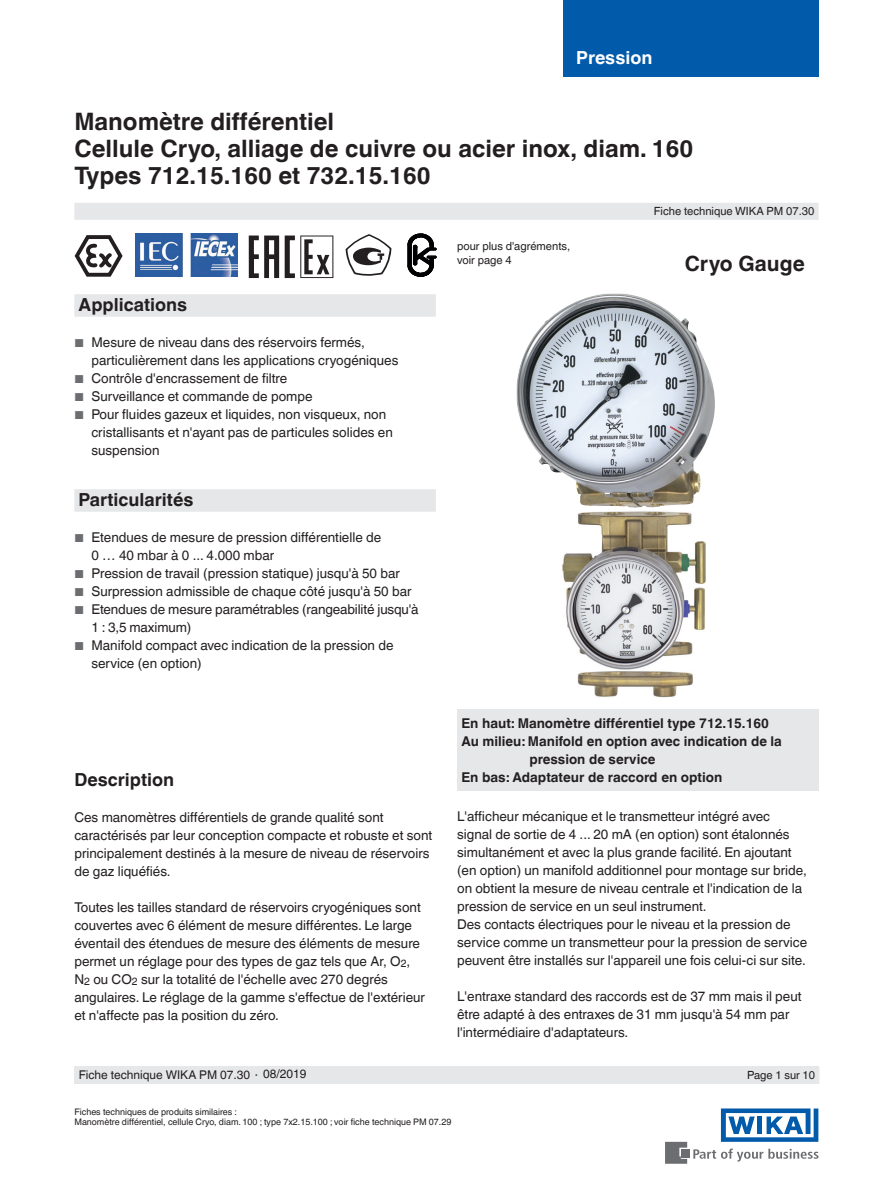
<style>
.page{position:relative;width:893px;height:1188px;background:#fff}
.page>*{position:absolute;margin:0;border:0;box-sizing:border-box;transform-origin:0 0}
.Headline{font:700 24px "Helvetica World";color:#231f20}
.t1{font:700 21px "Helvetica World";color:#231f20}
.Subheadline1_grey_fi{font:700 18px "Helvetica World";color:#231f20}
.Subheadline1{font:700 18px "Helvetica World";color:#231f20}
.t2{font:700 18px "Helvetica World";color:#fff}
.Running_text{font:13.5px/18px "Helvetica World";color:#231f20}
.Subheadline2{font:700 13.5px/18px "Helvetica World";color:#231f20}
.Small_text{font:12px "Helvetica World";color:#231f20}
.Small_text-2{font:11.25px/13.5px "Helvetica World";color:#231f20}
._08_Footnotes_N{font:9px "Helvetica World";color:#231f20}
.s1{font-size:11.55px;color:#6c6d70}
.s2{font-size:11.25px}
</style>
<div class="page">
<svg style="left:693px;top:1149px;width:126px;height:13px"></svg>
<div style="left:682px;top:1150px;width:8px;height:8px;background:#6c6d70"></div>
<svg style="left:665px;top:1142px;width:22px;height:22px"></svg>
<svg style="left:721px;top:1108px;width:97px;height:34px"></svg>
<div style="left:563px;top:0;width:256px;height:76px;background:#015aaa"></div>
<div style="left:74px;top:203px;width:745px;height:17px;background:#e6e7e9"></div>
<div style="left:74px;top:1066px;width:745px;height:18px;background:#e6e7e9"></div>
<img style="left:577px;top:671px;width:116px;height:27px">
<img style="left:517px;top:294px;width:198px;height:214px">
<img style="left:562px;top:511px;width:143px;height:159px">
<div style="left:74px;top:294px;width:362px;height:23px;background:#e6e7e9"></div>
<div style="left:74px;top:489px;width:362px;height:23px;background:#e6e7e9"></div>
<svg style="left:74px;top:235px;width:49px;height:42px"></svg>
<svg style="left:346px;top:234px;width:45px;height:42px"></svg>
<svg style="left:249px;top:236px;width:30px;height:42px"></svg>
<svg style="left:285px;top:236px;width:48px;height:42px"></svg>
<img style="left:135px;top:234px;width:103px;height:42px">
<div style="left:457px;top:709px;width:362px;height:82px;background:#e6e7e9"></div>
<svg style="left:408px;top:234px;width:28px;height:42px"></svg>
<h3 class="t2" style="left:576px;top:47px;width:78px">Pression</h3>
<p class="Headline" style="left:74px;top:107px;width:261px">Manomètre différentiel</p>
<p class="Headline" style="left:74px;top:134px;width:620px">Cellule Cryo, alliage de cuivre ou acier inox, diam. 160</p>
<p class="Headline" style="left:74px;top:161px;width:358px">Types 712.15.160 et 732.15.160</p>
<p class="Subheadline1_grey_fi" style="left:79px;top:295px;width:110px">Applications</p>
<p class="Running_text" style="left:91px;top:334px;width:309px;text-indent:-17px"><span class="s1">■</span> Mesure de niveau dans des réservoirs fermés, particulièrement dans les applications cryogéniques</p>
<p class="Running_text" style="left:74px;top:370px;width:214px"><span class="s1">■</span> Contrôle d'encrassement de filtre</p>
<p class="Running_text" style="left:74px;top:388px;width:240px"><span class="s1">■</span> Surveillance et commande de pompe</p>
<p class="Running_text" style="left:91px;top:406px;width:303px;text-indent:-17px"><span class="s1">■</span> Pour fluides gazeux et liquides, non visqueux, non cristallisants et n'ayant pas de particules solides en suspension</p>
<p class="Subheadline1_grey_fi" style="left:79px;top:490px;width:116px">Particularités</p>
<p class="Running_text" style="left:91px;top:529px;width:291px;text-indent:-17px"><span class="s1">■</span> Etendues de mesure de pression différentielle de<br>0 … 40 mbar à 0 ... 4.000 mbar</p>
<p class="Running_text" style="left:74px;top:565px;width:327px"><span class="s1">■</span> Pression de travail (pression statique) jusqu'à 50 bar</p>
<p class="Running_text" style="left:74px;top:583px;width:339px"><span class="s1">■</span> Surpression admissible de chaque côté jusqu'à 50 bar</p>
<p class="Running_text" style="left:91px;top:601px;width:329px;text-indent:-17px"><span class="s1">■</span> Etendues de mesure paramétrables (rangeabilité jusqu'à<br>1 : 3,5 maximum)</p>
<p class="Running_text" style="left:91px;top:637px;width:304px;text-indent:-17px"><span class="s1">■</span> Manifold compact avec indication de la pression de service (en option)</p>
<p class="Subheadline1" style="left:74px;top:769px;width:101px">Description</p>
<p class="Running_text" style="left:74px;top:808px;width:359px">Ces manomètres différentiels de grande qualité sont caractérisés par leur conception compacte et robuste et sont principalement destinés à la mesure de niveau de réservoirs de gaz liquéfiés.</p>
<p class="Running_text" style="left:74px;top:898px;width:352px">Toutes les tailles standard de réservoirs cryogéniques sont couvertes avec 6 élément de mesure différentes. Le large éventail des étendues de mesure des éléments de mesure permet un réglage pour des types de gaz tels que Ar, O<sub>2</sub>, N<sub>2</sub> ou CO<sub>2</sub> sur la totalité de l'échelle avec 270 degrés angulaires. Le réglage de la gamme s'effectue de l'extérieur et n'affecte pas la position du zéro.</p>
<p class="Small_text" style="left:79px;top:1068px;width:229px">Fiche technique WIKA PM 07.30 <span class="s2">∙</span> 08/2019</p>
<p class="Small_text-2" style="left:457px;top:240px;width:114px">pour plus d'agréments, voir page 4</p>
<p class="Small_text-2" style="left:654px;top:205px;width:162px">Fiche technique WIKA PM 07.30</p>
<p class="t1" style="left:685px;top:252px;width:122px">Cryo Gauge</p>
<p class="Subheadline2" style="left:461px;top:714px;width:309px">En haut: Manomètre différentiel type 712.15.160</p>
<p class="Subheadline2" style="left:529px;top:732px;width:254px;text-indent:-68px">Au milieu: Manifold en option avec indication de la pression de service</p>
<p class="Subheadline2" style="left:461px;top:768px;width:263px">En bas: Adaptateur de raccord en option</p>
<p class="Running_text" style="left:457px;top:808px;width:351px">L'afficheur mécanique et le transmetteur intégré avec signal de sortie de 4 ... 20 mA (en option) sont étalonnés simultanément et avec la plus grande facilité. En ajoutant (en option) un manifold additionnel pour montage sur bride, on obtient la mesure de niveau centrale et l'indication de la pression de service en un seul instrument.</p>
<p class="Running_text" style="left:457px;top:916px;width:352px">Des contacts électriques pour le niveau et la pression de service comme un transmetteur pour la pression de service peuvent être installés sur l'appareil une fois celui-ci sur site.</p>
<p class="Running_text" style="left:457px;top:988px;width:346px">L'entraxe standard des raccords est de 37 mm mais il peut être adapté à des entraxes de 31 mm jusqu'à 54 mm par l'intermédiaire d'adaptateurs.</p>
<p class="Small_text-2" style="left:747px;top:1069px;width:69px">Page 1 sur 10</p>
<p class="_08_Footnotes_N" style="left:74px;top:1107px;width:164px">Fiches techniques de produits similaires :</p>
<p class="_08_Footnotes_N" style="left:74px;top:1117px;width:378px">Manomètre différentiel, cellule Cryo, diam. 100 ; type 7x2.15.100 ; voir fiche technique PM 07.29</p>
</div>
